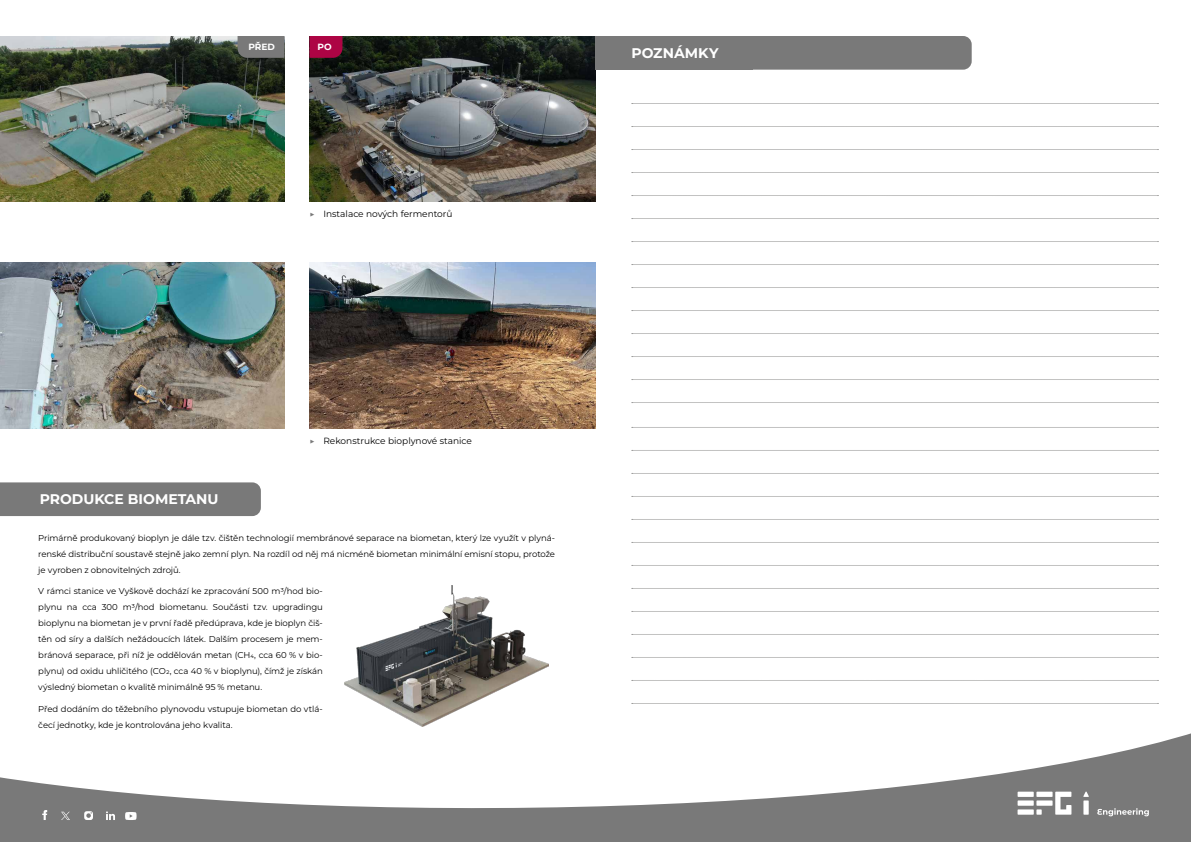
<style>
.page{position:relative;width:1191px;height:842px;background:#fff}
.page>*{position:absolute;margin:0;border:0;box-sizing:border-box;transform-origin:0 0}
.t1{font:700 14px "Montserrat";color:#fff}
.t2{font:9px "Montserrat";color:#000}
.t3{font:700 9px "Montserrat";color:#fff}
.t4{font:8.5px/16px "Montserrat";letter-spacing:-.01em;color:#000;text-align:justify}
.s1{color:#797979}
</style>
<div class="page">
<img style="left:0;top:36px;width:284px;height:166px">
<img style="left:0;top:263px;width:284px;height:166px">
<img style="left:309px;top:36px;width:286px;height:166px">
<img style="left:309px;top:263px;width:286px;height:166px">
<div style="left:0;top:482px;width:261px;height:34px;background:#797979"></div>
<svg style="left:0;top:733px;width:1191px;height:109px"></svg>
<svg style="left:42px;top:810px;width:5px;height:10px"></svg>
<svg style="left:84px;top:811px;width:9px;height:9px"></svg>
<svg style="left:106px;top:811px;width:9px;height:9px"></svg>
<svg style="left:125px;top:812px;width:12px;height:8px"></svg>
<svg style="left:61px;top:812px;width:9px;height:8px"></svg>
<div style="left:1083px;top:800px;width:5px;height:15px;background:#fff"></div>
<svg style="left:1097px;top:808px;width:51px;height:8px"></svg>
<div style="left:1036px;top:800px;width:16px;height:6px;background:#fff"></div>
<svg style="left:1055px;top:792px;width:16px;height:23px"></svg>
<div style="left:1017px;top:792px;width:16px;height:5px;background:#fff"></div>
<div style="left:1017px;top:800px;width:16px;height:6px;background:#fff"></div>
<div style="left:1017px;top:809px;width:16px;height:6px;background:#fff"></div>
<div style="left:1036px;top:792px;width:16px;height:5px;background:#fff"></div>
<svg style="left:1036px;top:809px;width:5px;height:6px"></svg>
<svg style="left:1083px;top:792px;width:5px;height:5px"></svg>
<div style="left:595px;top:36px;width:376px;height:34px;background:#797979;border-radius:9px"></div>
<div style="left:595px;top:36px;width:157px;height:34px;background:#797979"></div>
<svg style="left:632px;top:103px;width:526px;height:1px"></svg>
<svg style="left:632px;top:126px;width:526px;height:1px"></svg>
<svg style="left:632px;top:149px;width:526px;height:1px"></svg>
<svg style="left:632px;top:172px;width:526px;height:1px"></svg>
<svg style="left:632px;top:195px;width:526px;height:1px"></svg>
<svg style="left:632px;top:218px;width:526px;height:1px"></svg>
<svg style="left:632px;top:241px;width:526px;height:1px"></svg>
<svg style="left:632px;top:264px;width:526px;height:1px"></svg>
<svg style="left:632px;top:287px;width:526px;height:1px"></svg>
<svg style="left:632px;top:310px;width:526px;height:1px"></svg>
<svg style="left:632px;top:333px;width:526px;height:1px"></svg>
<svg style="left:632px;top:356px;width:526px;height:1px"></svg>
<svg style="left:632px;top:379px;width:526px;height:1px"></svg>
<svg style="left:632px;top:402px;width:526px;height:1px"></svg>
<svg style="left:632px;top:427px;width:526px;height:1px"></svg>
<svg style="left:632px;top:450px;width:526px;height:1px"></svg>
<svg style="left:632px;top:473px;width:526px;height:1px"></svg>
<svg style="left:632px;top:496px;width:526px;height:1px"></svg>
<svg style="left:632px;top:519px;width:526px;height:1px"></svg>
<svg style="left:632px;top:542px;width:526px;height:1px"></svg>
<svg style="left:632px;top:565px;width:526px;height:1px"></svg>
<svg style="left:632px;top:588px;width:526px;height:1px"></svg>
<svg style="left:632px;top:611px;width:526px;height:1px"></svg>
<svg style="left:632px;top:634px;width:526px;height:1px"></svg>
<svg style="left:632px;top:657px;width:526px;height:1px"></svg>
<svg style="left:632px;top:680px;width:526px;height:1px"></svg>
<svg style="left:632px;top:703px;width:526px;height:1px"></svg>
<svg style="left:237px;top:36px;width:47px;height:22px"></svg>
<svg style="left:309px;top:36px;width:33px;height:22px"></svg>
<img style="left:345px;top:586px;width:203px;height:140px">
<p class="t3" style="left:248px;top:41px;width:28px">PŘED</p>
<p class="t3" style="left:317px;top:44px;width:16px">PO</p>
<p class="t2" style="left:309px;top:208px;width:145px"><span class="s1">▶</span> Instalace nových fermentorů</p>
<h1 class="t1" style="left:631px;top:44px;width:89px">POZNÁMKY</h1>
<p class="t2" style="left:309px;top:435px;width:164px"><span class="s1">▶</span> Rekonstrukce bioplynové stanice</p>
<h1 class="t1" style="left:40px;top:490px;width:180px">PRODUKCE BIOMETANU</h1>
<p class="t4" style="left:38px;top:529px;width:518px">Primárně produkovaný bioplyn je dále tzv. čištěn technologií membránové separace na biometan, který lze využít v plyná&shy;renské distribuční soustavě stejně jako zemní plyn. Na rozdíl od něj má nicméně biometan minimální emisní stopu, protože je vyroben z obnovitelných zdrojů.</p>
<p class="t4" style="left:38px;top:583px;width:286px">V rámci stanice ve Vyškově dochází ke zpracování 500 m3/hod bio&shy;plynu na cca 300 m3/hod biometanu. Součásti tzv. upgradingu bioplynu na biometan je v první řadě předúprava, kde je bioplyn čiš&shy;těn od síry a dalších nežádoucích látek. Dalším procesem je mem&shy;bránová separace, při níž je oddělován metan (CH4, cca 60 % v bio&shy;plynu) od oxidu uhličitého (CO2, cca 40 % v bioplynu), čímž je získán výsledný biometan o kvalitě minimálně 95 % metanu.</p>
<p class="t4" style="left:38px;top:700px;width:286px">Před dodáním do těžebního plynovodu vstupuje biometan do vtlá&shy;čecí jednotky, kde je kontrolována jeho kvalita.</p>
</div>
